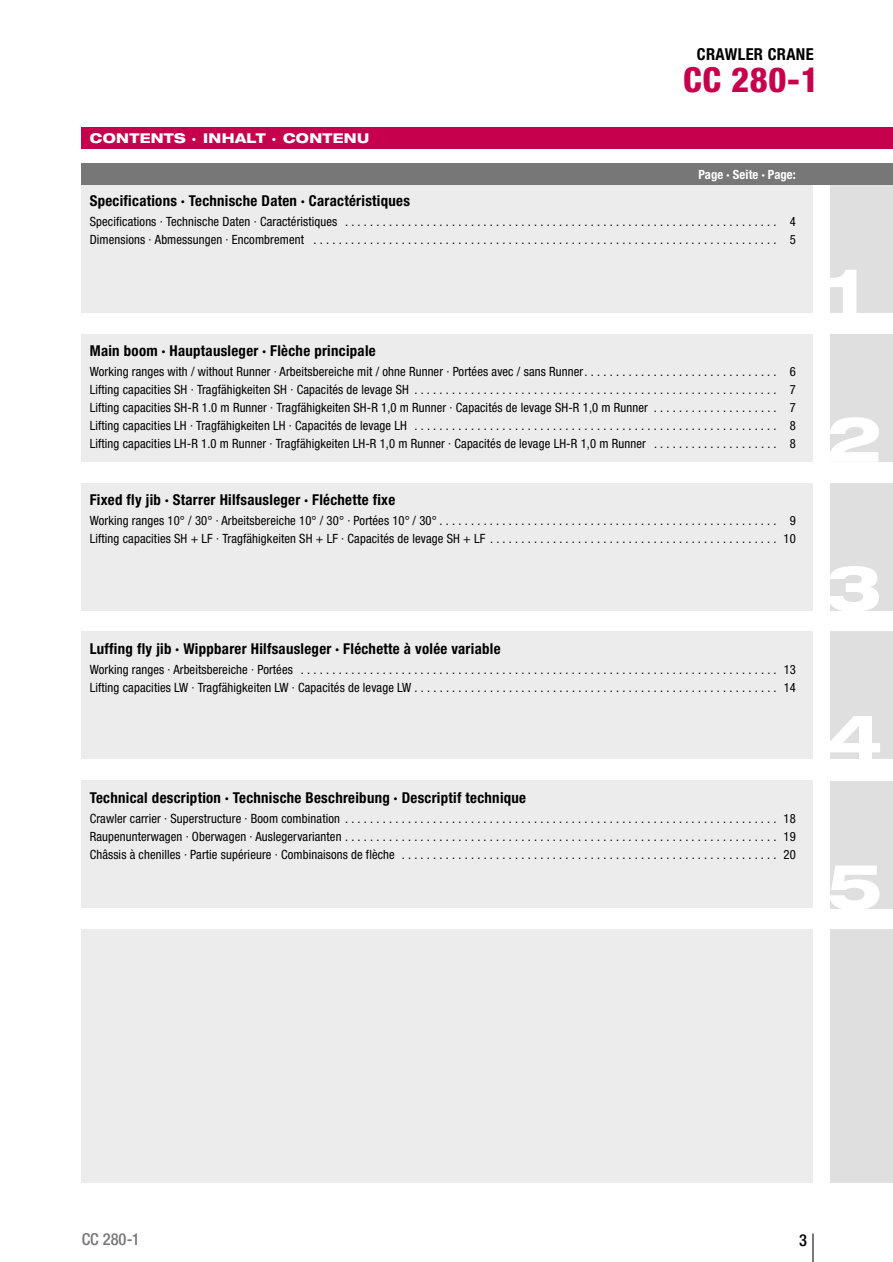
<style>
.page{position:relative;width:893px;height:1262px;background:#fff}
.page>*{position:absolute;margin:0;border:0;box-sizing:border-box;transform-origin:0 0}
.t1{font:800 expanded 63px "Helvetica Neue";color:#fff}
.t2{font:800 condensed 34.5px "Helvetica Neue";color:#c7004e}
.t3{font:700 condensed 16.5px "Helvetica Neue";letter-spacing:.02em;color:#000}
.t4{font:500 condensed 16.5px "Helvetica Neue";color:#777}
.t5{font:500 condensed 16.5px "Helvetica Neue";color:#000}
.t6{font:700 condensed 15px "Helvetica Neue";letter-spacing:.02em;color:#000}
.t7{font:800 expanded 13.5px "Helvetica Neue";letter-spacing:.025em;color:#fff}
.t8{font:condensed 12.75px/18px "Helvetica Neue";letter-spacing:.01em;color:#000}
.t9{font:700 condensed 12.75px "Helvetica Neue";letter-spacing:.01em;color:#fff}
</style>
<div class="page">
<div style="left:830px;top:781px;width:62px;height:127px;background:#dfdfdf"></div>
<div style="left:81px;top:128px;width:811px;height:21px;background:#c7004e"></div>
<svg style="left:812px;top:1233px;width:1px;height:29px"></svg>
<div style="left:830px;top:185px;width:62px;height:128px;background:#dfdfdf"></div>
<div style="left:830px;top:334px;width:62px;height:127px;background:#dfdfdf"></div>
<div style="left:830px;top:483px;width:62px;height:127px;background:#dfdfdf"></div>
<div style="left:830px;top:631px;width:62px;height:128px;background:#dfdfdf"></div>
<div style="left:81px;top:185px;width:732px;height:128px;background:#ececec"></div>
<div style="left:81px;top:334px;width:732px;height:127px;background:#ececec"></div>
<div style="left:81px;top:483px;width:732px;height:127px;background:#ececec"></div>
<div style="left:81px;top:631px;width:732px;height:128px;background:#ececec"></div>
<div style="left:81px;top:780px;width:732px;height:128px;background:#ececec"></div>
<div style="left:81px;top:929px;width:732px;height:253px;background:#ececec"></div>
<div style="left:830px;top:929px;width:62px;height:253px;background:#dfdfdf"></div>
<div style="left:81px;top:164px;width:811px;height:21px;background:#777"></div>
<p class="t3" style="left:696px;top:48px;width:118px">CRAWLER CRANE</p>
<h2 class="t2" style="left:683px;top:67px;width:137px">CC 280-1</h2>
<p class="t7" style="left:90px;top:133px;width:281px">CONTENTS · INHALT · CONTENU</p>
<p class="t9" style="left:698px;top:170px;width:99px">Page · Seite · Page:</p>
<p class="t6" style="left:90px;top:195px;width:322px">Specifications · Technische Daten · Caractéristiques</p>
<p class="t8" style="left:90px;top:213px;width:707px">Specifications · Technische Daten · Caractéristiques . . . . . . . . . . . . . . . . . . . . . . . . . . . . . . . . . . . . . . . . . . . . . . . . . . . . . . . . . . . . . . . . . . . . . 4<br>Dimensions · Abmessungen · Encombrement . . . . . . . . . . . . . . . . . . . . . . . . . . . . . . . . . . . . . . . . . . . . . . . . . . . . . . . . . . . . . . . . . . . . . . . . . . 5</p>
<p class="t6" style="left:90px;top:345px;width:287px">Main boom · Hauptausleger · Flèche principale</p>
<p class="t8" style="left:90px;top:364px;width:707px;text-align:justify">Working ranges with / without Runner · Arbeitsbereiche mit / ohne Runner · Portées avec / sans Runner . . . . . . . . . . . . . . . . . . . . . . . . . . . . . . . 6<br>Lifting capacities SH · Tragfähigkeiten SH · Capacités de levage SH . . . . . . . . . . . . . . . . . . . . . . . . . . . . . . . . . . . . . . . . . . . . . . . . . . . . . . . . . . 7<br>Lifting capacities SH-R 1.0 m Runner · Tragfähigkeiten SH-R 1,0 m Runner · Capacités de levage SH-R 1,0 m Runner . . . . . . . . . . . . . . . . . . . . 7<br>Lifting capacities LH · Tragfähigkeiten LH · Capacités de levage LH . . . . . . . . . . . . . . . . . . . . . . . . . . . . . . . . . . . . . . . . . . . . . . . . . . . . . . . . . . 8<br>Lifting capacities LH-R 1.0 m Runner · Tragfähigkeiten LH-R 1,0 m Runner · Capacités de levage LH-R 1,0 m Runner . . . . . . . . . . . . . . . . . . . . 8</p>
<p class="t6" style="left:90px;top:494px;width:307px">Fixed fly jib · Starrer Hilfsausleger · Fléchette fixe</p>
<p class="t8" style="left:90px;top:513px;width:707px">Working ranges 10° / 30° · Arbeitsbereiche 10° / 30° · Portées 10° / 30° . . . . . . . . . . . . . . . . . . . . . . . . . . . . . . . . . . . . . . . . . . . . . . . . . . . . . . 9<br>Lifting capacities SH + LF · Tragfähigkeiten SH + LF · Capacités de levage SH + LF . . . . . . . . . . . . . . . . . . . . . . . . . . . . . . . . . . . . . . . . . . . . . . 10</p>
<p class="t6" style="left:90px;top:643px;width:412px">Luffing fly jib · Wippbarer Hilfsausleger · Fléchette à volée variable</p>
<p class="t8" style="left:90px;top:662px;width:707px">Working ranges · Arbeitsbereiche · Portées . . . . . . . . . . . . . . . . . . . . . . . . . . . . . . . . . . . . . . . . . . . . . . . . . . . . . . . . . . . . . . . . . . . . . . . . . . . . 13<br>Lifting capacities LW · Tragfähigkeiten LW · Capacités de levage LW . . . . . . . . . . . . . . . . . . . . . . . . . . . . . . . . . . . . . . . . . . . . . . . . . . . . . . . . . . 14</p>
<p class="t6" style="left:90px;top:792px;width:438px">Technical description · Technische Beschreibung · Descriptif technique</p>
<p class="t8" style="left:90px;top:810px;width:707px;text-align:justify">Crawler carrier · Superstructure · Boom combination . . . . . . . . . . . . . . . . . . . . . . . . . . . . . . . . . . . . . . . . . . . . . . . . . . . . . . . . . . . . . . . . . . . . . 18<br>Raupenunterwagen · Oberwagen · Auslegervarianten . . . . . . . . . . . . . . . . . . . . . . . . . . . . . . . . . . . . . . . . . . . . . . . . . . . . . . . . . . . . . . . . . . . . . 19<br>Châssis à chenilles · Partie supérieure · Combinaisons de flèche . . . . . . . . . . . . . . . . . . . . . . . . . . . . . . . . . . . . . . . . . . . . . . . . . . . . . . . . . . . . 20</p>
<h1 class="t1" style="left:826px;top:267px;width:40px">1</h1>
<h1 class="t1" style="left:826px;top:416px;width:57px">2</h1>
<h1 class="t1" style="left:825px;top:564px;width:57px">3</h1>
<h1 class="t1" style="left:826px;top:713px;width:57px">4</h1>
<h1 class="t1" style="left:826px;top:863px;width:57px">5</h1>
<p class="t4" style="left:82px;top:1232px;width:60px">CC 280-1</p>
<p class="t5" style="left:799px;top:1234px;width:9px">3</p>
</div>
